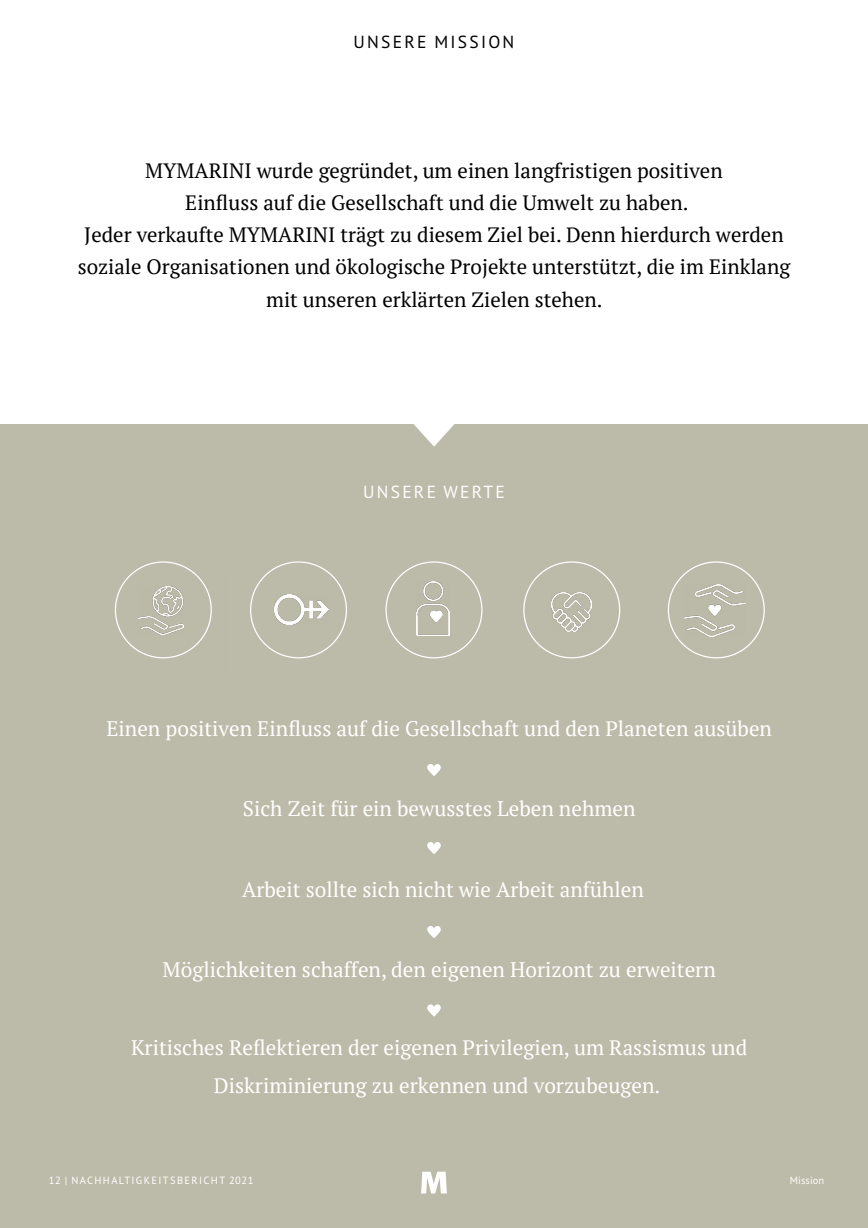
<style>
.page{position:relative;width:868px;height:1228px;background:#fff}
.page>*{position:absolute;margin:0;border:0;box-sizing:border-box;transform-origin:0 0}
.t1{font:21px/37.4px "PT Serif";color:#fff;text-align:center}
.t2{font:20.72px/32.2px "PT Serif";color:#000;text-align:center}
.t3{font:17.5px "PT Sans Pro";letter-spacing:.13em;color:#000}
.t4{font:17.5px "PT Sans Pro";letter-spacing:.13em;color:#fff}
.t5{font:10.5px "PT Sans Pro";letter-spacing:.13em;color:#fff}
.t6{font:10.5px "PT Sans Pro";letter-spacing:.005em;color:#fff}
</style>
<div class="page">
<div style="left:0;top:425px;width:868px;height:803px;background:#bcbaa8"></div>
<svg style="left:421px;top:1172px;width:26px;height:21px"></svg>
<svg style="left:413px;top:424px;width:42px;height:23px"></svg>
<img style="left:552px;top:592px;width:40px;height:39px">
<svg style="left:427px;top:764px;width:14px;height:12px"></svg>
<svg style="left:427px;top:842px;width:14px;height:12px"></svg>
<svg style="left:427px;top:926px;width:14px;height:12px"></svg>
<svg style="left:427px;top:1004px;width:14px;height:13px"></svg>
<img style="left:139px;top:587px;width:44px;height:48px">
<img style="left:685px;top:585px;width:61px;height:51px">
<img style="left:275px;top:594px;width:53px;height:30px">
<img style="left:416px;top:581px;width:34px;height:54px">
<hr style="left:226px;top:573px;width:1px;height:101px;background:#fff">
<p class="t3" style="left:354px;top:31px;width:162px">UNSERE MISSION</p>
<p class="t2" style="left:78px;top:154px;width:714px">MYMARINI wurde gegründet, um einen langfristigen positiven<br>Einfluss auf die Gesellschaft und die Umwelt zu haben.<br>Jeder verkaufte MYMARINI trägt zu diesem Ziel bei. Denn hierdurch werden soziale Organisationen und ökologische Projekte unterstützt, die im Einklang mit unseren erklärten Zielen stehen.</p>
<p class="t4" style="left:363px;top:480px;width:143px">UNSERE WERTE</p>
<p class="t1" style="left:106px;top:709px;width:667px">Einen positiven Einfluss auf die Gesellschaft und den Planeten ausüben</p>
<p class="t1" style="left:243px;top:790px;width:394px">Sich Zeit für ein bewusstes Leben nehmen</p>
<p class="t1" style="left:242px;top:870px;width:403px">Arbeit sollte sich nicht wie Arbeit anfühlen</p>
<p class="t1" style="left:163px;top:951px;width:555px">Möglichkeiten schaffen, den eigenen Horizont zu erweitern</p>
<p class="t1" style="left:131px;top:1029px;width:618px">Kritisches Reflektieren der eigenen Privilegien, um Rassismus und<br>Diskriminierung zu erkennen und vorzubeugen.</p>
<p class="t5" style="left:49px;top:1173px;width:206px">12 | NACHHALTIGKEITSBERICHT 2021</p>
<p class="t6" style="left:790px;top:1173px;width:36px">Mission</p>
</div>
